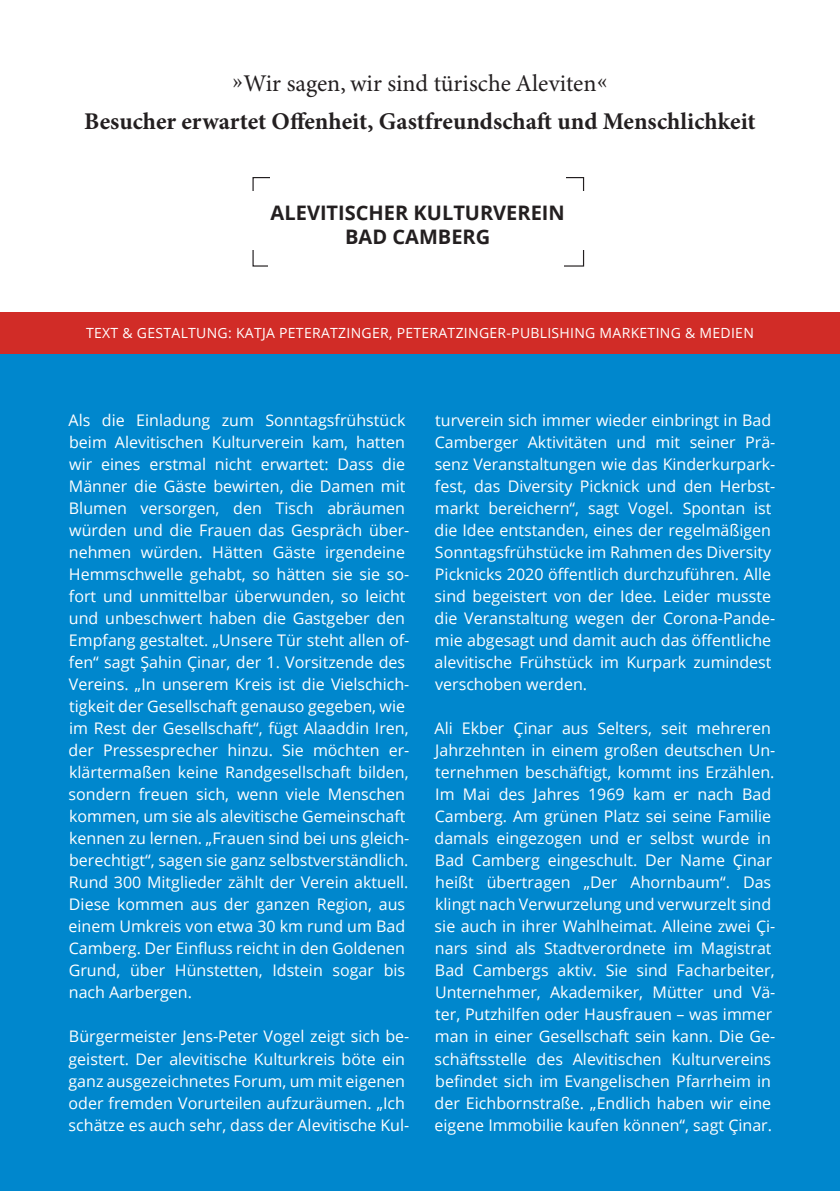
<style>
.page{position:relative;width:840px;height:1191px;background:#fff}
.page>*{position:absolute;margin:0;border:0;box-sizing:border-box;transform-origin:0 0}
.t1{font:700 24px "Minion Pro";color:#231f20}
.t2{font:24px "Minion Pro";color:#231f20}
.t3{font:700 20px/24px "Open Sans";color:#231f20;text-align:center}
.t4{font:16px/22px "Open Sans";color:#fff}
.t5{font:14px "Open Sans";letter-spacing:.02em;color:#fff}
</style>
<div class="page">
<div style="left:0;top:353px;width:839px;height:838px;background:#0087cd"></div>
<div style="left:0;top:312px;width:839px;height:41px;background:#d12c27"></div>
<h1 class="t2" style="left:232px;top:69px;width:376px">»Wir sagen, wir sind türische Aleviten«</h1>
<h1 class="t1" style="left:84px;top:105px;width:672px">Besucher erwartet Offenheit, Gastfreundschaft und Menschlichkeit</h1>
<p class="t3" style="left:270px;top:200px;width:295px">ALEVITISCHER KULTURVEREIN<br>BAD CAMBERG</p>
<p class="t5" style="left:86px;top:324px;width:669px">TEXT &amp; GESTALTUNG: KATJA PETERATZINGER, PETERATZINGER-PUBLISHING MARKETING &amp; MEDIEN</p>
<p class="t4" style="left:68px;top:409px;width:342px">Als die Einladung zum Sonntagsfrühstück beim Alevitischen Kulturverein kam, hatten wir eines erstmal nicht erwartet: Dass die Männer die Gäste bewirten, die Damen mit Blumen versorgen, den Tisch abräumen würden und die Frauen das Gespräch über&shy;nehmen würden. Hätten Gäste irgendeine Hemmschwelle gehabt, so hätten sie sie so&shy;fort und unmittelbar überwunden, so leicht und unbeschwert haben die Gastgeber den Empfang gestaltet. „Unsere Tür steht allen of&shy;fen“ sagt Şahin Çinar, der 1. Vorsitzende des Vereins. „In unserem Kreis ist die Vielschich&shy;tigkeit der Gesellschaft genauso gegeben, wie im Rest der Gesellschaft“, fügt Alaaddin Iren, der Pressesprecher hinzu. Sie möchten er&shy;klärtermaßen keine Randgesellschaft bilden, sondern freuen sich, wenn viele Menschen kommen, um sie als alevitische Gemeinschaft kennen zu lernen. „Frauen sind bei uns gleich&shy;berechtigt“, sagen sie ganz selbstverständlich.<br>Rund 300 Mitglieder zählt der Verein aktuell.<br>Diese kommen aus der ganzen Region, aus einem Umkreis von etwa 30 km rund um Bad Camberg. Der Einfluss reicht in den Goldenen Grund, über Hünstetten, Idstein sogar bis nach Aarbergen.</p>
<p class="t4" style="left:68px;top:1025px;width:342px">Bürgermeister Jens-Peter Vogel zeigt sich be&shy;geistert. Der alevitische Kulturkreis böte ein ganz ausgezeichnetes Forum, um mit eigenen oder fremden Vorurteilen aufzuräumen. „Ich schätze es auch sehr, dass der Alevitische Kul-</p>
<p class="t4" style="left:434px;top:409px;width:342px">turverein sich immer wieder einbringt in Bad Camberger Aktivitäten und mit seiner Prä&shy;senz Veranstaltungen wie das Kinderkurpark&shy;fest, das Diversity Picknick und den Herbst&shy;markt bereichern“, sagt Vogel. Spontan ist die Idee entstanden, eines der regelmäßigen Sonntagsfrühstücke im Rahmen des Diversity Picknicks 2020 öffentlich durchzuführen. Alle sind begeistert von der Idee. Leider musste die Veranstaltung wegen der Corona-Pande&shy;mie abgesagt und damit auch das öffentliche alevitische Frühstück im Kurpark zumindest verschoben werden.</p>
<p class="t4" style="left:434px;top:717px;width:342px">Ali Ekber Çinar aus Selters, seit mehreren Jahrzehnten in einem großen deutschen Un&shy;ternehmen beschäftigt, kommt ins Erzählen.<br>Im Mai des Jahres 1969 kam er nach Bad Camberg. Am grünen Platz sei seine Familie damals eingezogen und er selbst wurde in Bad Camberg eingeschult. Der Name Çinar heißt übertragen „Der Ahornbaum“. Das klingt nach Verwurzelung und verwurzelt sind sie auch in ihrer Wahlheimat. Alleine zwei Çi&shy;nars sind als Stadtverordnete im Magistrat Bad Cambergs aktiv. Sie sind Facharbeiter, Unternehmer, Akademiker, Mütter und Vä&shy;ter, Putzhilfen oder Hausfrauen – was immer man in einer Gesellschaft sein kann. Die Ge&shy;schäftsstelle des Alevitischen Kulturvereins befindet sich im Evangelischen Pfarrheim in der Eichbornstraße. „Endlich haben wir eine eigene Immobilie kaufen können“, sagt Çinar.</p>
</div>
